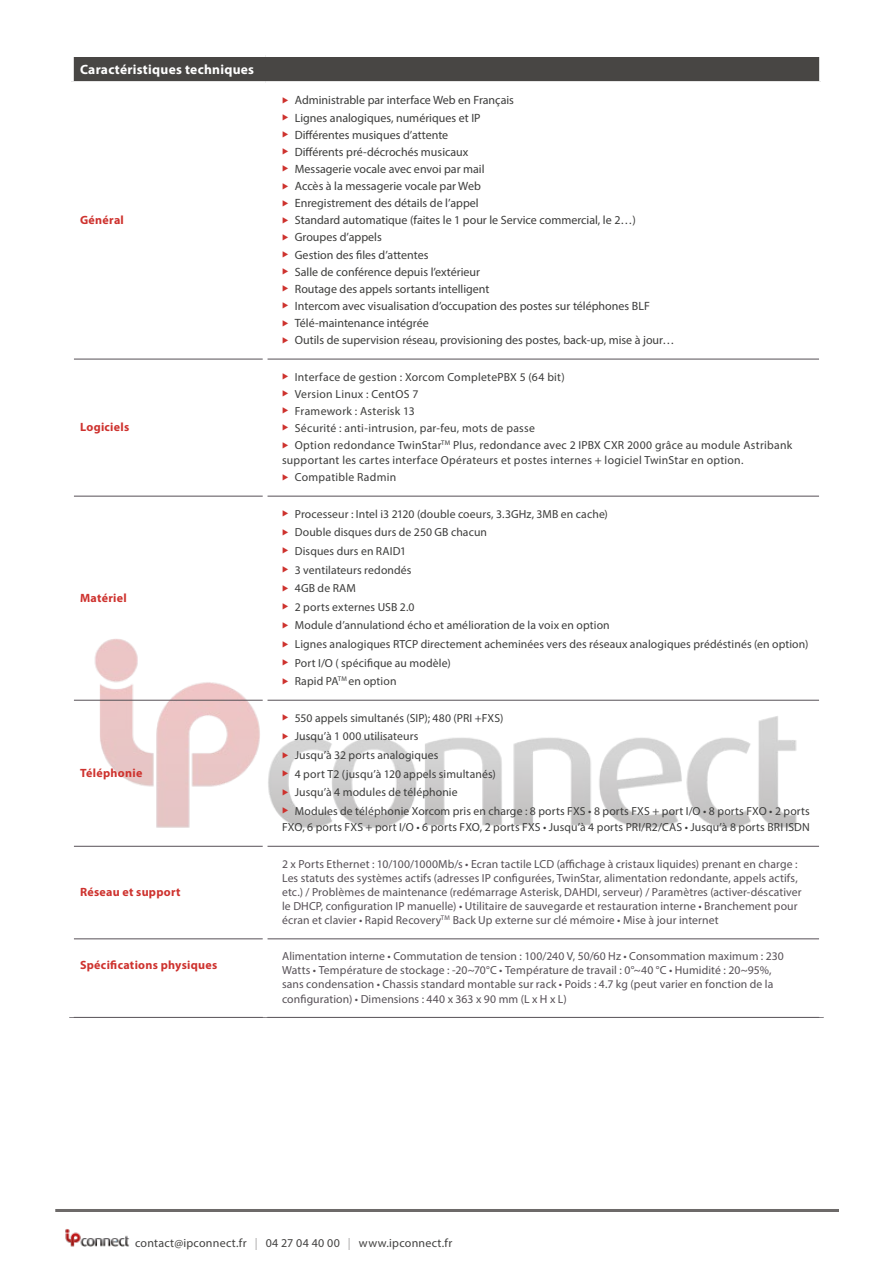
<style>
.page{position:relative;width:893px;height:1263px;background:#fff}
.page>*{position:absolute;margin:0;border:0;box-sizing:border-box;transform-origin:0 0}
.t1{font:700 13.5px "Myriad Pro";letter-spacing:.02em;color:#fff}
.t2{font:12px "Myriad Pro";color:#3c3c3b}
.t3{font:700 12px "Myriad Pro";letter-spacing:.025em;color:#ce322e}
.t4{font:12px "Myriad Pro";letter-spacing:.025em;color:#434241}
.t5{font:11.7px/15px "Myriad Pro";letter-spacing:.015em;color:#3c3c3b}
.t6{font:11.7px/14.1px "Myriad Pro";letter-spacing:.01em;color:#565056}
.s1{color:#ce322e}
.s2{color:#a6a4a4}
</style>
<div class="page">
<img style="left:65px;top:1229px;width:65px;height:18px">
<hr style="left:55px;top:1209px;width:784px;height:3px;background:#6d6a69">
<img style="left:74px;top:639px;width:745px;height:189px">
<div style="left:72px;top:56px;width:749px;height:27px;background:#484644"></div>
<hr style="left:74px;top:359px;width:189px;height:1px;background:#565056">
<hr style="left:267px;top:359px;width:552px;height:1px;background:#565056">
<hr style="left:74px;top:496px;width:189px;height:1px;background:#565056">
<hr style="left:267px;top:496px;width:552px;height:1px;background:#565056">
<hr style="left:74px;top:700px;width:189px;height:1px;background:#565056">
<hr style="left:267px;top:700px;width:552px;height:1px;background:#565056">
<hr style="left:74px;top:846px;width:189px;height:1px;background:#565056">
<hr style="left:267px;top:846px;width:552px;height:1px;background:#565056">
<hr style="left:74px;top:938px;width:189px;height:1px;background:#565056">
<hr style="left:267px;top:938px;width:552px;height:1px;background:#565056">
<hr style="left:69px;top:1017px;width:196px;height:1px;background:#565056">
<hr style="left:265px;top:1017px;width:559px;height:1px;background:#565056">
<hr style="left:263px;top:496px;width:4px;height:204px;background:#fff">
<hr style="left:263px;top:700px;width:4px;height:146px;background:#fff">
<hr style="left:69px;top:54px;width:196px;height:3px;background:#fff">
<hr style="left:265px;top:54px;width:559px;height:3px;background:#fff">
<hr style="left:69px;top:81px;width:196px;height:3px;background:#fff">
<hr style="left:265px;top:81px;width:559px;height:3px;background:#fff">
<div style="left:69px;top:57px;width:5px;height:24px;background:#fff"></div>
<div style="left:819px;top:57px;width:5px;height:24px;background:#fff"></div>
<p class="t1" style="left:80px;top:61px;width:176px">Caractéristiques techniques</p>
<p class="t3" style="left:80px;top:212px;width:45px">Général</p>
<p class="t3" style="left:80px;top:419px;width:51px">Logiciels</p>
<p class="t3" style="left:80px;top:590px;width:48px">Matériel</p>
<p class="t3" style="left:80px;top:765px;width:64px">Téléphonie</p>
<p class="t3" style="left:80px;top:884px;width:102px">Réseau et support</p>
<p class="t2" style="left:282px;top:93px;width:233px"><span class="s1">◆</span> Administrable par interface Web en Français</p>
<p class="t2" style="left:282px;top:110px;width:200px"><span class="s1">◆</span> Lignes analogiques, numériques et IP</p>
<p class="t2" style="left:282px;top:127px;width:168px"><span class="s1">◆</span> Différentes musiques d’attente</p>
<p class="t2" style="left:282px;top:144px;width:188px"><span class="s1">◆</span> Différents pré-décrochés musicaux</p>
<p class="t2" style="left:282px;top:161px;width:204px"><span class="s1">◆</span> Messagerie vocale avec envoi par mail</p>
<p class="t2" style="left:282px;top:179px;width:200px"><span class="s1">◆</span> Accès à la messagerie vocale par Web</p>
<p class="t2" style="left:282px;top:196px;width:198px"><span class="s1">◆</span> Enregistrement des détails de l’appel</p>
<p class="t2" style="left:282px;top:213px;width:355px"><span class="s1">◆</span> Standard automatique (faites le 1 pour le Service commercial, le 2…)</p>
<p class="t2" style="left:282px;top:230px;width:101px"><span class="s1">◆</span> Groupes d’appels</p>
<p class="t2" style="left:282px;top:247px;width:148px"><span class="s1">◆</span> Gestion des files d’attentes</p>
<p class="t2" style="left:282px;top:264px;width:199px"><span class="s1">◆</span> Salle de conférence depuis l’extérieur</p>
<p class="t2" style="left:282px;top:281px;width:209px"><span class="s1">◆</span> Routage des appels sortants intelligent</p>
<p class="t2" style="left:282px;top:298px;width:369px"><span class="s1">◆</span> Intercom avec visualisation d’occupation des postes sur téléphones BLF</p>
<p class="t2" style="left:282px;top:316px;width:148px"><span class="s1">◆</span> Télé-maintenance intégrée</p>
<p class="t2" style="left:282px;top:333px;width:394px"><span class="s1">◆</span> Outils de supervision réseau, provisioning des postes, back-up, mise à jour…</p>
<p class="t5" style="left:282px;top:369px;width:284px"><span class="s1">◆</span> Interface de gestion : Xorcom CompletePBX 5 (64 bit)</p>
<p class="t5" style="left:282px;top:386px;width:138px"><span class="s1">◆</span> Version Linux : CentOS 7</p>
<p class="t5" style="left:282px;top:403px;width:134px"><span class="s1">◆</span> Framework : Asterisk 13</p>
<p class="t5" style="left:282px;top:420px;width:254px"><span class="s1">◆</span> Sécurité : anti-intrusion, par-feu, mots de passe</p>
<p class="t5" style="left:282px;top:437px;width:512px"><span class="s1">◆</span> Option redondance TwinStar<sup>TM</sup> Plus, redondance avec 2 IPBX CXR 2000 grâce au module Astribank supportant les cartes interface Opérateurs et postes internes + logiciel TwinStar en option.</p>
<p class="t5" style="left:282px;top:470px;width:116px"><span class="s1">◆</span> Compatible Radmin</p>
<p class="t5" style="left:282px;top:506px;width:327px"><span class="s1">◆</span> Processeur : Intel i3 2120 (double coeurs, 3.3GHz, 3MB en cache)</p>
<p class="t5" style="left:282px;top:525px;width:206px"><span class="s1">◆</span> Double disques durs de 250 GB chacun</p>
<p class="t5" style="left:282px;top:543px;width:126px"><span class="s1">◆</span> Disques durs en RAID1</p>
<p class="t5" style="left:282px;top:562px;width:131px"><span class="s1">◆</span> 3 ventilateurs redondés</p>
<p class="t5" style="left:282px;top:581px;width:75px"><span class="s1">◆</span> 4GB de RAM</p>
<p class="t5" style="left:282px;top:599px;width:134px"><span class="s1">◆</span> 2 ports externes USB 2.0</p>
<p class="t5" style="left:282px;top:618px;width:329px"><span class="s1">◆</span> Module d’annulationd écho et amélioration de la voix en option</p>
<p class="t5" style="left:282px;top:636px;width:528px"><span class="s1">◆</span> Lignes analogiques RTCP directement acheminées vers des réseaux analogiques prédéstinés (en option)</p>
<p class="t5" style="left:282px;top:655px;width:170px"><span class="s1">◆</span> Port I/O ( spécifique au modèle)</p>
<p class="t5" style="left:282px;top:674px;width:116px"><span class="s1">◆</span> Rapid PA<sup>TM</sup> en option</p>
<p class="t5" style="left:282px;top:710px;width:223px"><span class="s1">◆</span> 550 appels simultanés (SIP); 480 (PRI +FXS)</p>
<p class="t5" style="left:282px;top:729px;width:138px"><span class="s1">◆</span> Jusqu’à 1 000 utilisateurs</p>
<p class="t5" style="left:282px;top:747px;width:158px"><span class="s1">◆</span> Jusqu’à 32 ports analogiques</p>
<p class="t5" style="left:282px;top:766px;width:215px"><span class="s1">◆</span> 4 port T2 (jusqu’à 120 appels simultanés)</p>
<p class="t5" style="left:282px;top:785px;width:177px"><span class="s1">◆</span> Jusqu’à 4 modules de téléphonie</p>
<p class="t5" style="left:282px;top:802px;width:529px;line-height:16.5px"><span class="s1">◆</span> Modules de téléphonie Xorcom pris en charge : 8 ports FXS • 8 ports FXS + port I/O • 8 ports FXO • 2 ports<br>FXO, 6 ports FXS + port I/O • 6 ports FXO, 2 ports FXS • Jusqu’à 4 ports PRI/R2/CAS • Jusqu’à 8 ports BRI ISDN</p>
<p class="t6" style="left:282px;top:857px;width:521px">2 x Ports Ethernet : 10/100/1000Mb/s • Ecran tactile LCD (affichage à cristaux liquides) prenant en charge :<br>Les statuts des systèmes actifs (adresses IP configurées, TwinStar, alimentation redondante, appels actifs, etc.) / Problèmes de maintenance (redémarrage Asterisk, DAHDI, serveur) / Paramètres (activer-déscativer le DHCP, configuration IP manuelle) • Utilitaire de sauvegarde et restauration interne • Branchement pour écran et clavier • Rapid Recovery<sup>TM</sup> Back Up externe sur clé mémoire • Mise à jour internet</p>
<p class="t3" style="left:80px;top:957px;width:139px">Spécifications physiques</p>
<p class="t6" style="left:282px;top:949px;width:503px">Alimentation interne • Commutation de tension : 100/240 V, 50/60 Hz • Consommation maximum : 230<br>Watts • Température de stockage : -20~70°C • Température de travail : 0°~40 °C • Humidité : 20~95%, sans condensation • Chassis standard montable sur rack • Poids : 4.7 kg (peut varier en fonction de la configuration) • Dimensions : 440 x 363 x 90 mm (L x H x L)</p>
<p class="t4" style="left:135px;top:1236px;width:319px">contact@ipconnect.fr <span class="s2">|</span> 04 27 04 40 00 <span class="s2">|</span> www.ipconnect.fr</p>
</div>
